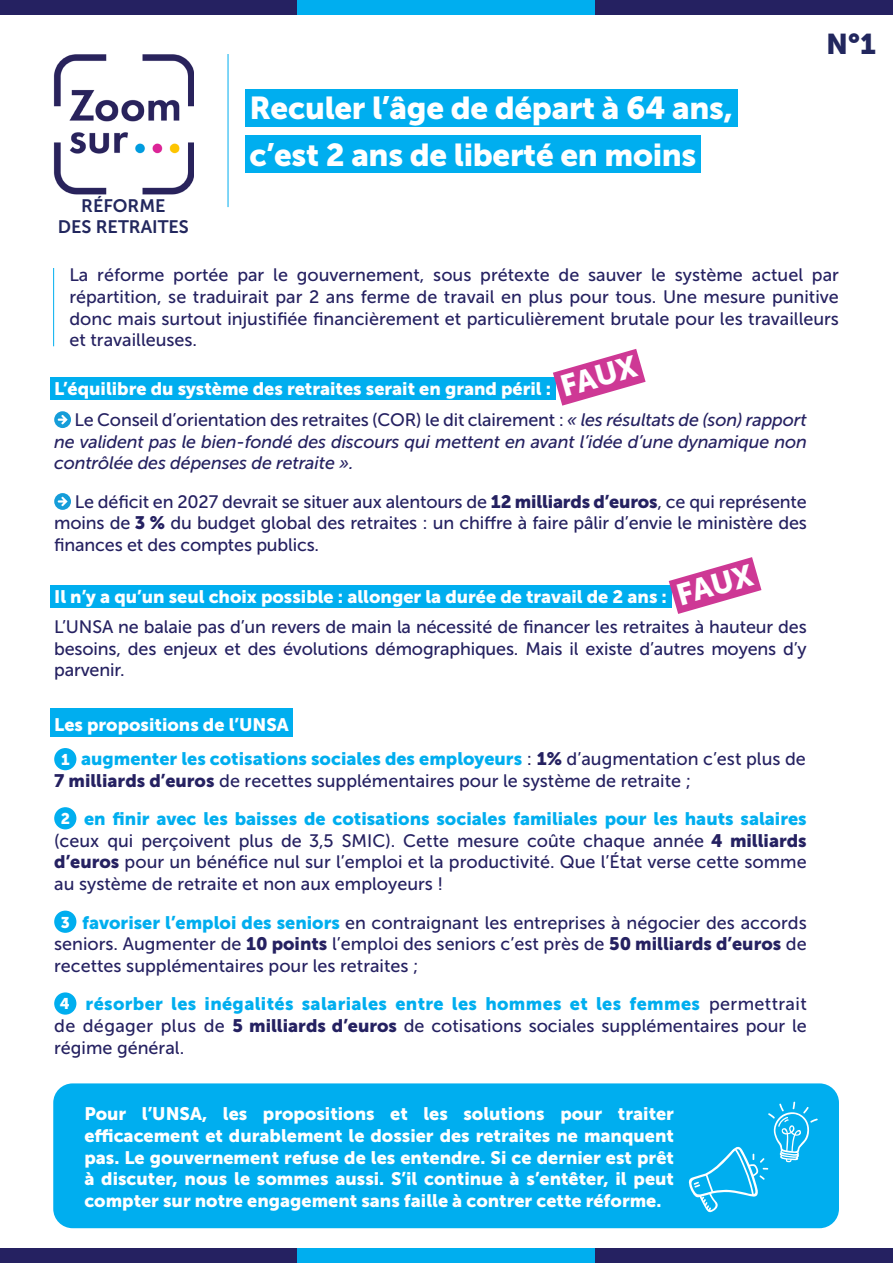
<style>
.page{position:relative;width:893px;height:1263px;background:#fff}
.page>*{position:absolute;margin:0;border:0;box-sizing:border-box;transform-origin:0 0}
.t1{font:31.5px "Museo Sans 900";letter-spacing:-.01em;color:#fff}
.Sous-titre2{font:30px "Museo Sans 900";color:#fff}
.courant_RECTO{font:28.5px "Museo Sans 900";color:#22275e}
.courant{font:18px/21.6px "Museo Sans 500";color:#252161;text-align:justify}
.courant_RECTO-2{font:18px/21.6px "Museo Sans 900";color:#fff;text-align:justify}
.citation{font:18px/21.6px "Museo Sans 500";color:#252161;text-align:justify}
.courant-2{font:italic 18px/21.6px "Museo Sans 500";letter-spacing:-.01em;color:#252161;text-align:justify}
.Sous-titre2-2{font:18px "Museo Sans 900";color:#fff}
.courant-3{font:18px "Museo Sans 900";color:#00aeef}
.courant_RECTO-3{font:18px "Museo Sans 700";color:#22275e}
.courant_RECTO-4{font:15.45px "Museo Sans 900";color:#fff}
.s1{font-style:normal}
.s2{font-family:"Museo Sans 900"}
.s3{font-family:"Museo Sans 500";color:#252161}
.s4{color:#252161}
.s5{font-family:"Museo Sans 900";color:#00aeef}
</style>
<div class="page">
<div style="left:0;top:1248px;width:298px;height:15px;background:#252161"></div>
<div style="left:595px;top:1248px;width:298px;height:15px;background:#252161"></div>
<div style="left:298px;top:1248px;width:297px;height:15px;background:#00aeef"></div>
<div style="left:0;top:0;width:298px;height:15px;background:#252161"></div>
<div style="left:595px;top:0;width:298px;height:15px;background:#252161"></div>
<div style="left:298px;top:0;width:297px;height:15px;background:#00aeef"></div>
<div style="left:53px;top:1083px;width:786px;height:145px;background:#00aeef;border-radius:19px"></div>
<div style="left:245px;top:89px;width:492px;height:38px;background:#00aeef"></div>
<div style="left:245px;top:135px;width:456px;height:38px;background:#00aeef"></div>
<hr style="left:53px;top:268px;width:1px;height:78px;background:#00aeef">
<div style="left:54px;top:411px;width:17px;height:17px;background:#159dd9;border-radius:50%"></div>
<svg style="left:58px;top:415px;width:10px;height:9px"></svg>
<svg style="left:54px;top:493px;width:17px;height:17px"></svg>
<svg style="left:58px;top:497px;width:10px;height:9px"></svg>
<div style="left:50px;top:708px;width:243px;height:28px;background:#00aeef"></div>
<div style="left:54px;top:748px;width:22px;height:22px;background:#00aeef;border-radius:50%"></div>
<div style="left:54px;top:807px;width:22px;height:22px;background:#00aeef;border-radius:50%"></div>
<div style="left:54px;top:911px;width:22px;height:22px;background:#00aeef;border-radius:50%"></div>
<div style="left:54px;top:992px;width:22px;height:23px;background:#00aeef;border-radius:50%"></div>
<img style="left:53px;top:54px;width:140px;height:141px">
<hr style="left:228px;top:54px;width:1px;height:153px;background:#00aeef">
<div style="left:50px;top:377px;width:505px;height:22px;background:#00aeef"></div>
<div style="left:50px;top:585px;width:621px;height:23px;background:#00aeef"></div>
<svg style="left:669px;top:557px;width:92px;height:57px"></svg>
<svg style="left:553px;top:349px;width:93px;height:57px"></svg>
<svg style="left:688px;top:1101px;width:130px;height:112px"></svg>
<p class="courant_RECTO-3" style="left:81px;top:195px;width:86px">RÉFORME</p>
<p class="courant_RECTO-3" style="left:58px;top:217px;width:133px">DES RETRAITES</p>
<p class="t1" style="left:250px;top:90px;width:485px">Reculer l’âge de départ à 64 ans,</p>
<p class="t1" style="left:250px;top:137px;width:448px">c’est 2 ans de liberté en moins</p>
<p class="courant_RECTO" style="left:826px;top:28px;width:51px">N°1</p>
<p class="citation" style="left:69px;top:265px;width:771px">La réforme portée par le gouvernement, sous prétexte de sauver le système actuel par répartition, se traduirait par 2 ans ferme de travail en plus pour tous. Une mesure punitive donc mais surtout injustifiée financièrement et particulièrement brutale pour les travailleurs et travailleuses.</p>
<p class="Sous-titre2-2" style="left:54px;top:378px;width:499px">L’équilibre du système des retraites serait en grand péril :</p>
<p class="Sous-titre2" style="left:557px;top:371px;width:80px;rotate:-16deg">FAUX</p>
<p class="courant-2" style="left:54px;top:409px;width:754px;text-indent:20px"><span class="s1">Le Conseil d’orientation des retraites (COR) le dit clairement :</span> « les résultats de (son) rapport ne valident pas le bien-fondé des discours qui mettent en avant l’idée d’une dynamique non contrôlée des dépenses de retraite ».</p>
<p class="courant" style="left:54px;top:491px;width:754px;text-indent:21px">Le déficit en 2027 devrait se situer aux alentours de <span class="s2">12 milliards d’euros</span>, ce qui représente moins de <span class="s2">3 %</span> du budget global des retraites : un chiffre à faire pâlir d’envie le ministère des finances et des comptes publics.</p>
<p class="Sous-titre2-2" style="left:54px;top:587px;width:614px">Il n’y a qu’un seul choix possible : allonger la durée de travail de 2 ans :</p>
<p class="Sous-titre2" style="left:673px;top:579px;width:80px;rotate:-16deg">FAUX</p>
<p class="courant" style="left:54px;top:616px;width:754px">L’UNSA ne balaie pas d’un revers de main la nécessité de financer les retraites à hauteur des besoins, des enjeux et des évolutions démographiques. Mais il existe d’autres moyens d’y parvenir.</p>
<p class="Sous-titre2-2" style="left:54px;top:714px;width:236px">Les propositions de l’UNSA</p>
<p class="courant_RECTO-4" style="left:61px;top:751px;width:10px">1</p>
<p class="courant-3" style="left:81px;top:748px;width:726px">augmenter les cotisations sociales des employeurs <span class="s3">:</span> <span class="s4">1%</span> <span class="s3">d’augmentation c’est plus de</span></p>
<p class="courant" style="left:54px;top:770px;width:638px"><span class="s2">7 milliards d’euros</span> de recettes supplémentaires pour le système de retraite ;</p>
<p class="courant_RECTO-4" style="left:61px;top:810px;width:11px">2</p>
<p class="courant" style="left:54px;top:808px;width:754px;text-indent:30px"><span class="s5">en finir avec les baisses de cotisations sociales familiales pour les hauts salaires </span>(ceux qui perçoivent plus de 3,5 SMIC). Cette mesure coûte chaque année <span class="s2">4 milliards d’euros</span> pour un bénéfice nul sur l’emploi et la productivité. Que l’État verse cette somme au système de retraite et non aux employeurs !</p>
<p class="courant_RECTO-4" style="left:61px;top:913px;width:11px">3</p>
<p class="courant" style="left:54px;top:912px;width:754px;text-indent:28px"><span class="s5">favoriser l’emploi des seniors</span> en contraignant les entreprises à négocier des accords seniors. Augmenter de <span class="s2">10 points</span> l’emploi des seniors c’est près de <span class="s2">50 milliards d’euros</span> de recettes supplémentaires pour les retraites ;</p>
<p class="courant_RECTO-4" style="left:60px;top:995px;width:11px">4</p>
<p class="courant" style="left:54px;top:993px;width:754px;text-indent:31px"><span class="s5">résorber les inégalités salariales entre les hommes et les femmes</span> permettrait de dégager plus de <span class="s2">5 milliards d’euros</span> de cotisations sociales supplémentaires pour le régime général.</p>
<p class="courant_RECTO-2" style="left:84px;top:1103px;width:591px">Pour l’UNSA, les propositions et les solutions pour traiter efficacement et durablement le dossier des retraites ne manquent pas. Le gouvernement refuse de les entendre. Si ce dernier est prêt à discuter, nous le sommes aussi. S’il continue à s’entêter, il peut compter sur notre engagement sans faille à contrer cette réforme.</p>
</div>
